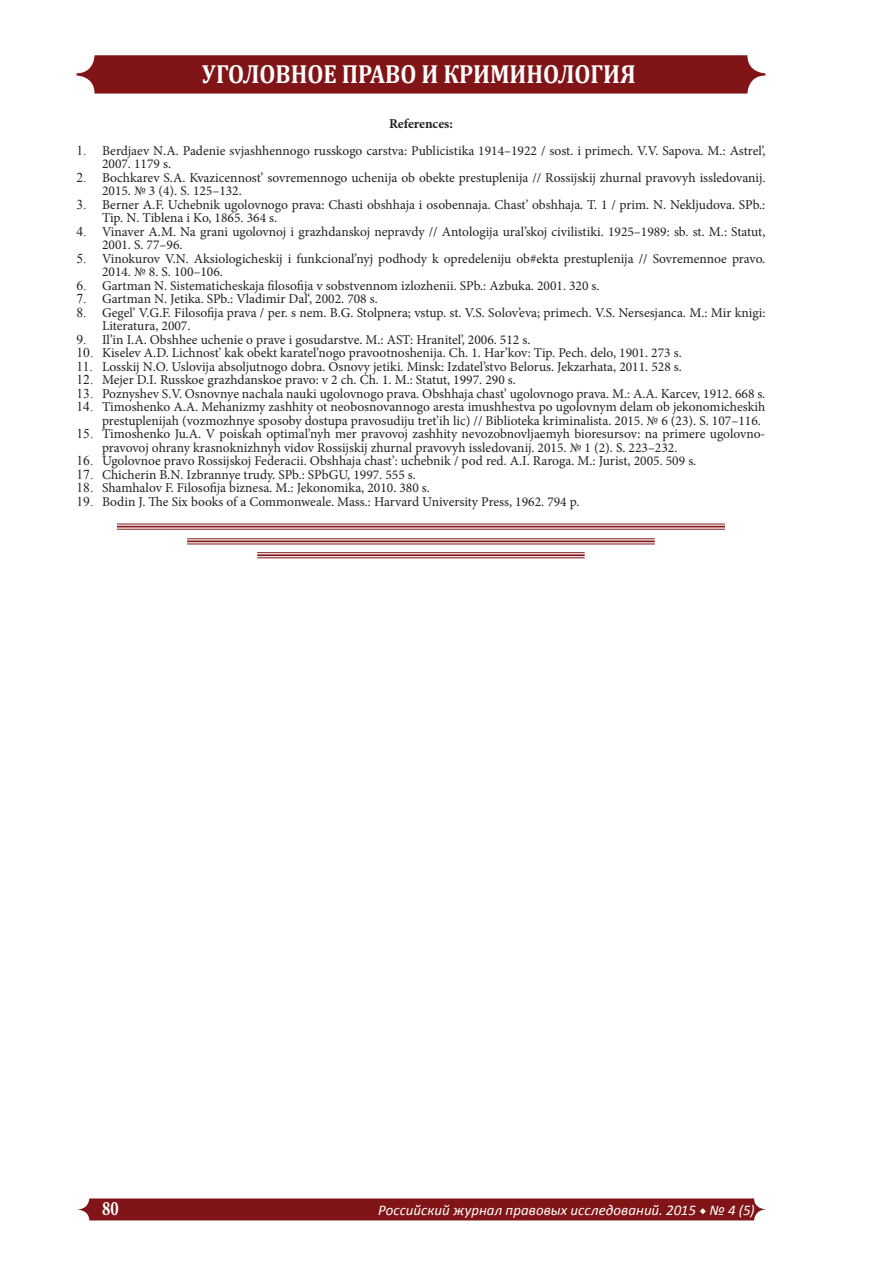
<style>
.page{position:relative;width:893px;height:1263px;background:#fff}
.page>*{position:absolute;margin:0;border:0;box-sizing:border-box;transform-origin:0 0}
.t1{font:700 26.25px "Cambria";color:#fff;scale:.88 1}
.t2{font:700 20.7px "Minion Pro";color:#fff;scale:.8 1}
.t3{font:italic 14.85px "Calibri";letter-spacing:.005em;color:#fff}
.t4{font:13.5px/13.5px "Minion Pro";color:#231f20}
.List_Paragraph{font:700 13.5px "Minion Pro";letter-spacing:-.005em;color:#231f20}
.s1{font-family:"Times New Roman"}
.s2{font-family:"Minion Pro";font-weight:700;font-style:normal}
</style>
<div class="page">
<svg style="left:77px;top:1198px;width:689px;height:22px;background:#871f21"></svg>
<div style="left:77px;top:55px;width:688px;height:39px;background:#811416;border-radius:18px"></div>
<hr style="left:117px;top:529px;width:608px;height:1px;background:#811416">
<hr style="left:117px;top:526px;width:608px;height:1px;background:#811416">
<hr style="left:117px;top:524px;width:608px;height:1px;background:#811416">
<hr style="left:187px;top:543px;width:468px;height:1px;background:#811416">
<hr style="left:187px;top:540px;width:468px;height:2px;background:#811416">
<hr style="left:187px;top:538px;width:468px;height:1px;background:#811416">
<hr style="left:257px;top:557px;width:328px;height:1px;background:#811416">
<hr style="left:257px;top:554px;width:328px;height:2px;background:#811416">
<hr style="left:257px;top:552px;width:328px;height:1px;background:#811416">
<h1 class="t1" style="left:202px;top:55px;width:494px">УГОЛОВНОЕ ПРАВО И КРИМИНОЛОГИЯ</h1>
<p class="List_Paragraph" style="left:389px;top:114px;width:65px">References:</p>
<p class="t4" style="left:102px;top:144px;width:665px;text-indent:-26px"><span class="s1">1.</span> Berdjaev N.A. Padenie svjashhennogo russkogo carstva: Publicistika 1914–1922 / sost. i primech. V.V. Sapova. M.: Astrel’,<br>2007. 1179 s.</p>
<p class="t4" style="left:102px;top:171px;width:665px;text-indent:-26px"><span class="s1">2.</span> Bochkarev S.A. Kvazicennost’ sovremennogo uchenija ob obekte prestuplenija // Rossijskij zhurnal pravovyh issledovanij.<br>2015. № 3 (4). S. 125–132.</p>
<p class="t4" style="left:102px;top:198px;width:665px;text-indent:-26px"><span class="s1">3.</span> Berner A.F. Uchebnik ugolovnogo prava: Chasti obshhaja i osobennaja. Chast’ obshhaja. T. 1 / prim. N. Nekljudova. SPb.:<br>Tip. N. Tiblena i Ko, 1865. 364 s.</p>
<p class="t4" style="left:102px;top:225px;width:665px;text-indent:-26px"><span class="s1">4.</span> Vinaver A.M. Na grani ugolovnoj i grazhdanskoj nepravdy // Antologija ural’skoj civilistiki. 1925–1989: sb. st. M.: Statut,<br>2001. S. 77–96.</p>
<p class="t4" style="left:102px;top:252px;width:665px;text-indent:-26px"><span class="s1">5.</span> Vinokurov V.N. Aksiologicheskij i funkcional’nyj podhody k opredeleniju ob#ekta prestuplenija // Sovremennoe pravo.<br>2014. № 8. S. 100–106.</p>
<p class="t4" style="left:77px;top:279px;width:525px"><span class="s1">6.</span> Gartman N. Sistematicheskaja filosofija v sobstvennom izlozhenii. SPb.: Azbuka. 2001. 320 s.</p>
<p class="t4" style="left:77px;top:292px;width:303px"><span class="s1">7.</span> Gartman N. Jetika. SPb.: Vladimir Dal‘, 2002. 708 s.</p>
<p class="t4" style="left:102px;top:306px;width:665px;text-indent:-26px"><span class="s1">8.</span> Gegel’ V.G.F. Filosofija prava / per. s nem. B.G. Stolpnera; vstup. st. V.S. Solov’eva; primech. V.S. Nersesjanca. M.: Mir knigi:<br>Literatura, 2007.</p>
<p class="t4" style="left:77px;top:333px;width:455px"><span class="s1">9.</span> Il’in I.A. Obshhee uchenie o prave i gosudarstve. M.: AST: Hranitel’, 2006. 512 s.</p>
<p class="t4" style="left:77px;top:346px;width:607px"><span class="s1">10.</span> Kiselev A.D. Lichnost’ kak obekt karatel’nogo pravootnoshenija. Ch. 1. Har’kov: Tip. Pech. delo, 1901. 273 s.</p>
<p class="t4" style="left:77px;top:360px;width:607px"><span class="s1">11.</span> Losskij N.O. Uslovija absoljutnogo dobra. Osnovy jetiki. Minsk: Izdatel’stvo Belorus. Jekzarhata, 2011. 528 s.</p>
<p class="t4" style="left:77px;top:373px;width:441px"><span class="s1">12.</span> Mejer D.I. Russkoe grazhdanskoe pravo: v 2 ch. Ch. 1. M.: Statut, 1997. 290 s.</p>
<p class="t4" style="left:77px;top:387px;width:690px"><span class="s1">13.</span> Poznyshev S.V. Osnovnye nachala nauki ugolovnogo prava. Obshhaja chast’ ugolovnogo prava. M.: A.A. Karcev, 1912. 668 s.</p>
<p class="t4" style="left:102px;top:400px;width:665px;text-indent:-26px"><span class="s1">14.</span> Timoshenko A.A. Mehanizmy zashhity ot neobosnovannogo aresta imushhestva po ugolovnym delam ob jekonomicheskih prestuplenijah (vozmozhnye sposoby dostupa pravosudiju tret’ih lic) // Biblioteka kriminalista. 2015. № 6 (23). S. 107–116.</p>
<p class="t4" style="left:102px;top:427px;width:665px;text-indent:-26px"><span class="s1">15.</span> Timoshenko Ju.A. V poiskah optimal’nyh mer pravovoj zashhity nevozobnovljaemyh bioresursov: na primere ugolovno&shy;pravovoj ohrany krasnoknizhnyh vidov Rossijskij zhurnal pravovyh issledovanij. 2015. № 1 (2). S. 223–232.</p>
<p class="t4" style="left:77px;top:454px;width:621px"><span class="s1">16.</span> Ugolovnoe pravo Rossijskoj Federacii. Obshhaja chast’: uchebnik / pod red. A.I. Raroga. M.: Jurist, 2005. 509 s.</p>
<p class="t4" style="left:77px;top:468px;width:341px"><span class="s1">17.</span> Chicherin B.N. Izbrannye trudy. SPb.: SPbGU, 1997. 555 s.</p>
<p class="t4" style="left:77px;top:481px;width:355px"><span class="s1">18.</span> Shamhalov F. Filosofija biznesa. M.: Jekonomika, 2010. 380 s.</p>
<p class="t4" style="left:77px;top:495px;width:505px"><span class="s1">19.</span> Bodin J. The Six books of a Commonweale. Mass.: Harvard University Press, 1962. 794 p.</p>
<h2 class="t2" style="left:102px;top:1194px;width:22px">80</h2>
<p class="t3" style="left:378px;top:1200px;width:378px">Российский журнал правовых исследований. 2015 <span class="s2">◆</span> № 4 (5)</p>
</div>
